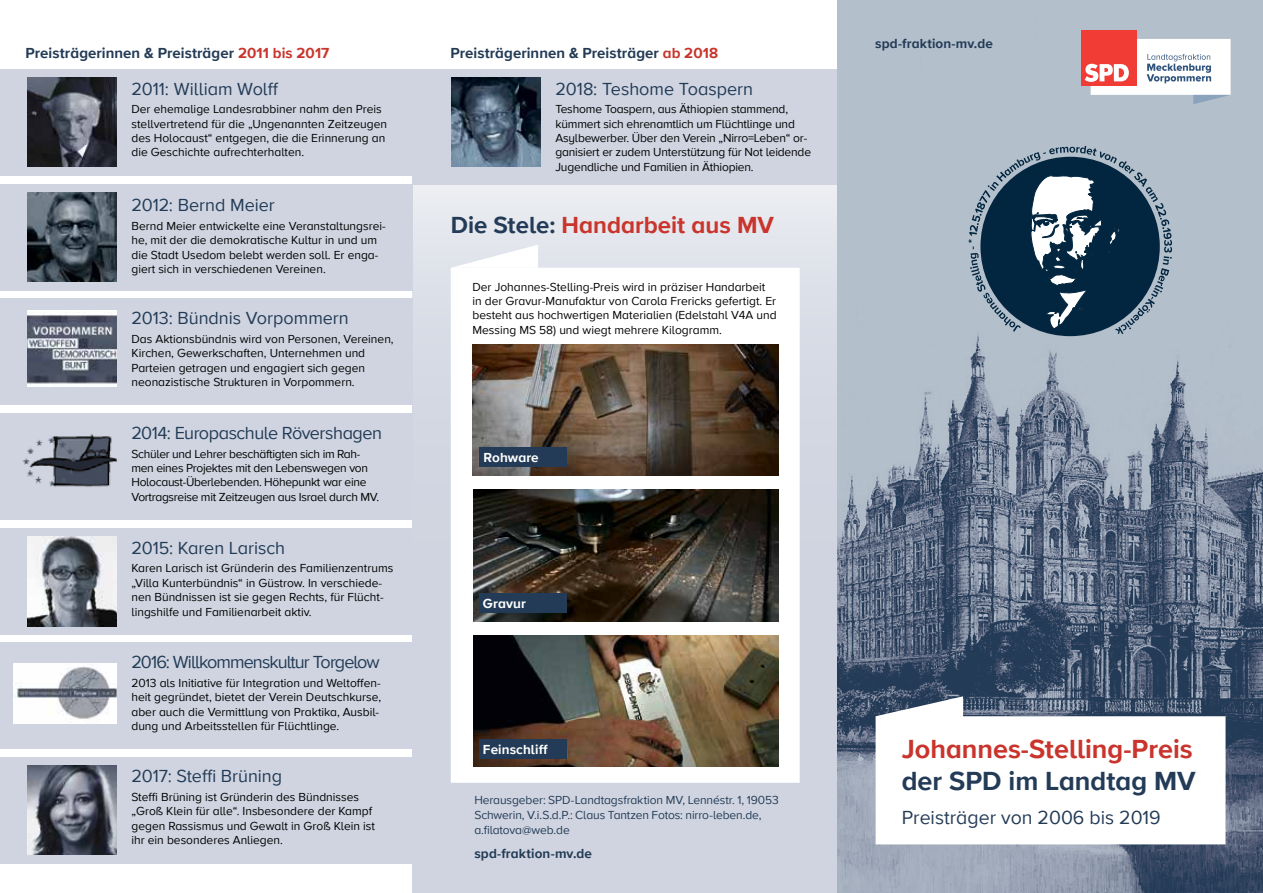
<style>
.page{position:relative;width:1263px;height:893px;background:#fff}
.page>*{position:absolute;margin:0;border:0;box-sizing:border-box;transform-origin:0 0}
.t1{font:700 27px "Proxima Nova A";color:#c9352c}
.t2{font:700 27px "Proxima Nova A";color:#233b56}
.t3{font:700 24px "Proxima Nova A";color:#c9352c}
.t4{font:19.5px "Proxima Nova A";color:#233b56}
.t5{font:18px "Proxima Nova A";letter-spacing:-.005em;color:#233b56}
.t6{font:18px "Proxima Nova A";letter-spacing:-.05em;color:#233b56}
.t7{font:18px "Proxima Nova A";letter-spacing:-.025em;color:#233b56}
.t8{font:700 15px "Proxima Nova A";letter-spacing:.005em;color:#233b56}
.t9{font:700 13.5px "Proxima Nova A";letter-spacing:.01em;color:#233b56}
.t10{font:700 13.5px "Proxima Nova A";letter-spacing:.01em;color:#fff}
.t11{font:12px/14.4px "Proxima Nova A";color:#000}
.t12{font:12px/14.4px "Proxima Nova A";letter-spacing:-.025em;color:#000}
.t13{font:12px/15px "Proxima Nova A";letter-spacing:-.01em;color:#233b56}
.s1{color:#c9352c}
.s2{color:#233b56}
</style>
<div class="page">
<div style="left:412px;top:122px;width:426px;height:771px;background:linear-gradient(to bottom,#e1e4eb,#c9cfdc)"></div>
<div style="left:0;top:69px;width:412px;height:106px;background:#cfd4e0"></div>
<div style="left:0;top:184px;width:412px;height:106px;background:#cfd4e0"></div>
<div style="left:0;top:299px;width:412px;height:106px;background:#cfd4e0"></div>
<div style="left:0;top:414px;width:412px;height:106px;background:#cfd4e0"></div>
<div style="left:0;top:528px;width:412px;height:107px;background:#cfd4e0"></div>
<div style="left:0;top:642px;width:412px;height:106px;background:#cfd4e0"></div>
<div style="left:0;top:757px;width:412px;height:106px;background:#cfd4e0"></div>
<svg style="left:451px;top:268px;width:349px;height:515px"></svg>
<svg style="left:451px;top:245px;width:87px;height:23px"></svg>
<img style="left:838px;top:0;width:425px;height:893px">
<div style="left:1081px;top:30px;width:56px;height:56px;background:#f13c36"></div>
<svg style="left:1079px;top:37px;width:151px;height:67px"></svg>
<svg style="left:875px;top:696px;width:350px;height:148px"></svg>
<svg style="left:968px;top:146px;width:204px;height:188px"></svg>
<img style="left:27px;top:77px;width:90px;height:90px">
<img style="left:27px;top:192px;width:90px;height:90px">
<img style="left:27px;top:311px;width:90px;height:76px">
<img style="left:22px;top:435px;width:95px;height:52px">
<img style="left:27px;top:537px;width:90px;height:89px">
<img style="left:14px;top:663px;width:103px;height:60px">
<img style="left:473px;top:489px;width:306px;height:132px">
<img style="left:473px;top:635px;width:306px;height:132px">
<img style="left:473px;top:344px;width:305px;height:132px">
<div style="left:479px;top:447px;width:88px;height:19px;background:#233b56"></div>
<div style="left:479px;top:593px;width:88px;height:20px;background:#233b56"></div>
<div style="left:479px;top:739px;width:88px;height:20px;background:#233b56"></div>
<img style="left:27px;top:765px;width:90px;height:90px">
<div style="left:412px;top:69px;width:425px;height:116px;background:#cfd4e0"></div>
<img style="left:451px;top:77px;width:89px;height:90px">
<p class="t8" style="left:26px;top:41px;width:305px">Preisträgerinnen &amp; Preisträger <span class="s1">2011 bis 2017</span></p>
<h3 class="t5" style="left:131px;top:75px;width:148px">2011: William Wolff</h3>
<p class="t11" style="left:131px;top:101px;width:257px">Der ehemalige Landesrabbiner nahm den Preis stellvertretend für die „Ungenannten Zeitzeugen des Holocaust“ entgegen, die die Erinnerung an die Geschichte aufrechterhalten.</p>
<h3 class="t5" style="left:131px;top:192px;width:145px">2012: Bernd Meier</h3>
<p class="t11" style="left:131px;top:218px;width:256px">Bernd Meier entwickelte eine Veranstaltungsrei&shy;he, mit der die demokratische Kultur in und um die Stadt Usedom belebt werden soll. Er enga&shy;giert sich in verschiedenen Vereinen.</p>
<h3 class="t5" style="left:131px;top:305px;width:219px">2013: Bündnis Vorpommern</h3>
<p class="t11" style="left:131px;top:331px;width:264px">Das Aktionsbündnis wird von Personen, Vereinen, Kirchen, Gewerkschaften, Unternehmen und Parteien getragen und engagiert sich gegen neonazistische Strukturen in Vorpommern.</p>
<h3 class="t7" style="left:131px;top:419px;width:252px">2014: Europaschule Rövershagen</h3>
<p class="t12" style="left:131px;top:446px;width:249px">Schüler und Lehrer beschäftigten sich im Rah&shy;men eines Projektes mit den Lebenswegen von Holocaust-Überlebenden. Höhepunkt war eine Vortragsreise mit Zeitzeugen aus Israel durch MV.</p>
<h3 class="t5" style="left:131px;top:534px;width:155px">2015: Karen Larisch</h3>
<p class="t11" style="left:131px;top:561px;width:263px">Karen Larisch ist Gründerin des Familienzentrums „Villa Kunterbündnis“ in Güstrow. In verschiede&shy;nen Bündnissen ist sie gegen Rechts, für Flücht&shy;lingshilfe und Familienarbeit aktiv.</p>
<h3 class="t6" style="left:131px;top:649px;width:250px">2016: Willkommenskultur Torgelow</h3>
<p class="t11" style="left:131px;top:675px;width:251px">2013 als Initiative für Integration und Weltoffen&shy;heit gegründet, bietet der Verein Deutschkurse, aber auch die Vermittlung von Praktika, Ausbil&shy;dung und Arbeitsstellen für Flüchtlinge.</p>
<h3 class="t5" style="left:131px;top:763px;width:152px">2017: Steffi Brüning</h3>
<p class="t11" style="left:131px;top:789px;width:245px">Steffi Brüning ist Gründerin des Bündnisses „Groß Klein für alle“. Insbesondere der Kampf gegen Rassismus und Gewalt in Groß Klein ist ihr ein besonderes Anliegen.</p>
<p class="t8" style="left:450px;top:42px;width:270px">Preisträgerinnen &amp; Preisträger <span class="s1">ab 2018</span></p>
<h3 class="t5" style="left:555px;top:75px;width:199px">2018: Teshome Toaspern</h3>
<p class="t11" style="left:555px;top:101px;width:257px">Teshome Toaspern, aus Äthiopien stammend, kümmert sich ehrenamtlich um Flüchtlinge und Asylbewerber. Über den Verein „Nirro=Leben“ or&shy;ganisiert er zudem Unterstützung für Not leidende Jugendliche und Familien in Äthiopien.</p>
<h2 class="t3" style="left:451px;top:207px;width:325px"><span class="s2">Die Stele:</span> Handarbeit aus MV</h2>
<p class="t11" style="left:472px;top:279px;width:306px">Der Johannes-Stelling-Preis wird in präziser Handarbeit in der Gravur-Manufaktur von Carola Frericks gefertigt. Er besteht aus hochwertigen Materialien (Edelstahl V4A und Messing MS 58) und wiegt mehrere Kilogramm.</p>
<p class="t10" style="left:483px;top:447px;width:57px">Rohware</p>
<p class="t10" style="left:483px;top:593px;width:45px">Gravur</p>
<p class="t10" style="left:483px;top:739px;width:66px">Feinschliff</p>
<p class="t13" style="left:474px;top:792px;width:306px">Herausgeber: SPD-Landtagsfraktion MV, Lennéstr. 1, 19053<br>Schwerin, V.i.S.d.P.: Claus Tantzen Fotos: nirro-leben.de, a.filatova@web.de</p>
<p class="t9" style="left:474px;top:843px;width:119px">spd-fraktion-mv.de</p>
<p class="t9" style="left:875px;top:34px;width:119px">spd-fraktion-mv.de</p>
<h1 class="t1" style="left:902px;top:729px;width:292px">Johannes-Stelling-Preis</h1>
<h1 class="t2" style="left:902px;top:761px;width:295px">der SPD im Landtag MV</h1>
<h3 class="t4" style="left:902px;top:803px;width:260px">Preisträger von 2006 bis 2019</h3>
</div>
